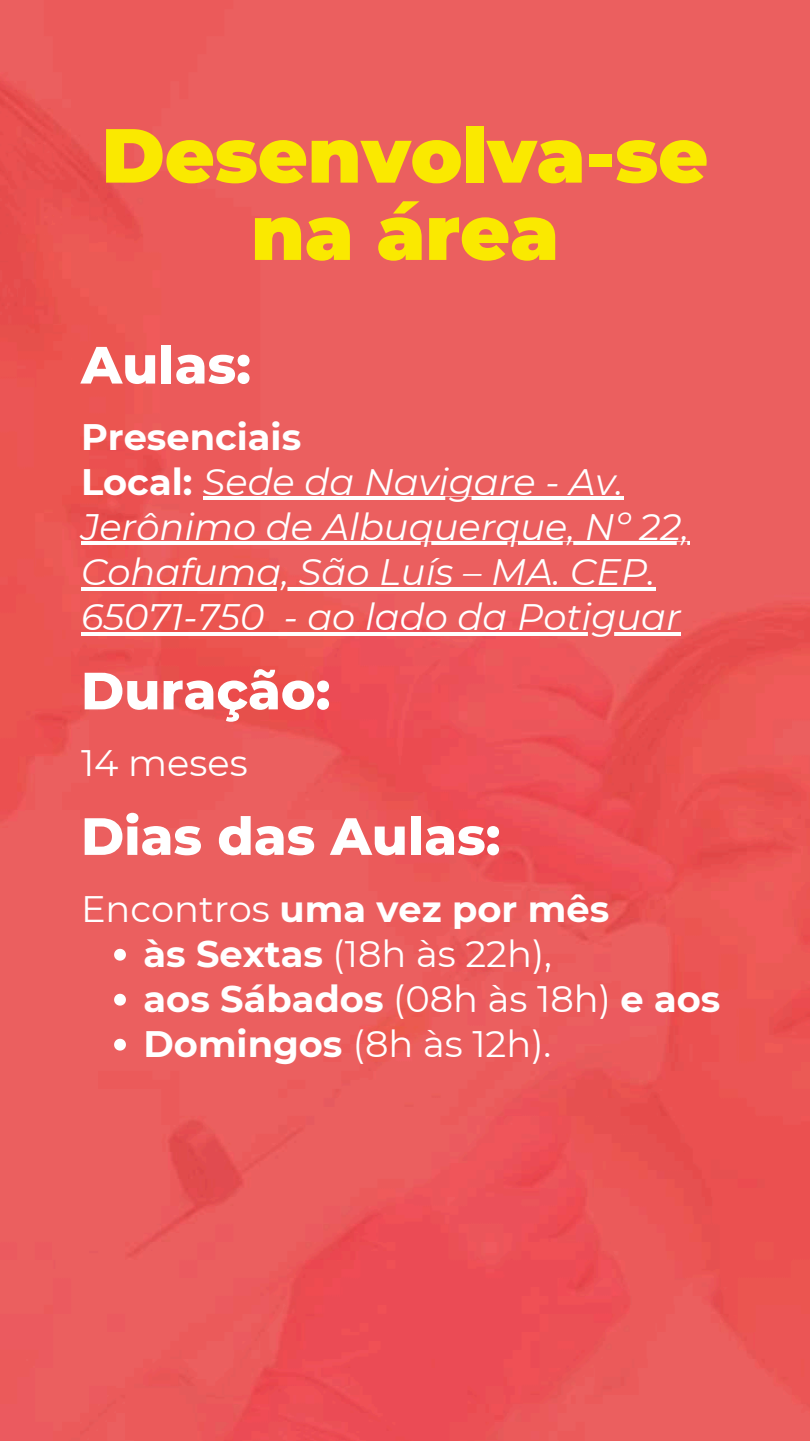
<style>
.page{position:relative;width:810px;height:1441px;background:#fff}
.page>*{position:absolute;margin:0;border:0;box-sizing:border-box;transform-origin:0 0}
.t1{font:900 76.4px/77.2px "Montserrat";color:#fae900;text-align:center}
.t2{font:800 52.3px "Montserrat";color:#fff}
.t3{font:italic 36.8px/45px "Montserrat";color:#fff}
.t4{font:700 36.8px/44.9px "Montserrat";color:#fff}
.t5{font:36.8px "Montserrat";color:#fff}
.s1{font-weight:700;font-style:normal}
.s2{font-weight:400}
</style>
<div class="page">
<img style="left:0;top:0;width:810px;height:1440px">
<hr style="left:203px;top:497px;width:420px;height:3px;background:#fff">
<hr style="left:81px;top:542px;width:608px;height:3px;background:#fff">
<hr style="left:81px;top:587px;width:574px;height:3px;background:#fff">
<hr style="left:81px;top:632px;width:183px;height:3px;background:#fff">
<hr style="left:264px;top:632px;width:20px;height:3px;background:#fff">
<hr style="left:284px;top:632px;width:397px;height:3px;background:#fff">
<svg style="left:114px;top:948px;width:12px;height:12px"></svg>
<svg style="left:114px;top:993px;width:12px;height:12px"></svg>
<svg style="left:114px;top:1038px;width:12px;height:12px"></svg>
<h1 class="t1" style="left:102px;top:117px;width:608px">Desenvolva-se na área</h1>
<h2 class="t2" style="left:81px;top:333px;width:172px">Aulas:</h2>
<p class="t3" style="left:81px;top:414px;width:610px"><span class="s1">Presenciais<br>Local:</span> Sede da Navigare - Av.<br>Jerônimo de Albuquerque, Nº 22,<br>Cohafuma, São Luís – MA. CEP.<br>65071-750 - ao lado da Potiguar</p>
<h2 class="t2" style="left:81px;top:658px;width:251px">Duração:</h2>
<p class="t5" style="left:81px;top:740px;width:168px">14 meses</p>
<h2 class="t2" style="left:81px;top:804px;width:421px">Dias das Aulas:</h2>
<p class="t4" style="left:144px;top:886px;width:578px;text-indent:-63px"><span class="s2">Encontros</span> uma vez por mês<br>às Sextas <span class="s2">(18h às 22h),<br></span>aos Sábados <span class="s2">(08h às 18h)</span> e aos<br>Domingos <span class="s2">(8h às 12h).</span></p>
</div>
